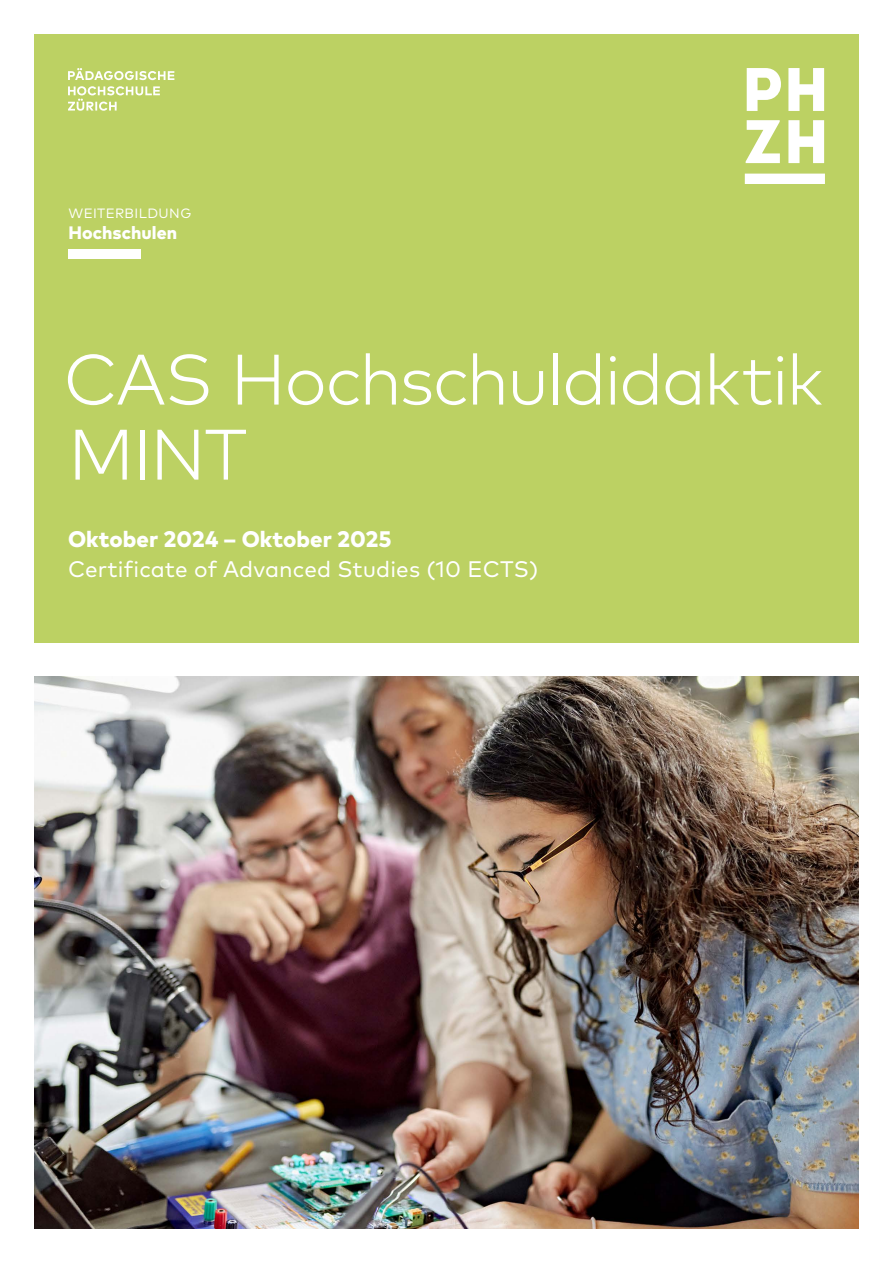
<style>
.page{position:relative;width:893px;height:1263px;background:#fff}
.page>*{position:absolute;margin:0;border:0;box-sizing:border-box;transform-origin:0 0}
.t1{font:300 71.25px/75px "Mark OT";letter-spacing:-.025em;color:#fff}
.t2{font:22.5px "Mark OT";letter-spacing:.005em;color:#fff}
.t3{font:800 22.5px "Mark OT";letter-spacing:.005em;color:#fff}
.t4{font:800 18px "Mark OT";color:#fff}
.t5{font:13.5px "Mark OT";letter-spacing:.03em;color:#fff}
</style>
<div class="page">
<img style="left:34px;top:676px;width:825px;height:553px">
<div style="left:34px;top:34px;width:825px;height:608px;background:#bcd163"></div>
<div style="left:68px;top:249px;width:73px;height:10px;background:#fff"></div>
<svg style="left:745px;top:68px;width:80px;height:116px"></svg>
<svg style="left:68px;top:68px;width:106px;height:43px"></svg>
<p class="t5" style="left:68px;top:205px;width:124px">WEITERBILDUNG</p>
<p class="t4" style="left:68px;top:221px;width:110px">Hochschulen</p>
<h1 class="t1" style="left:63px;top:342px;width:762px">CAS Hochschuldidaktik<br>MINT</h1>
<p class="t3" style="left:68px;top:524px;width:325px">Oktober 2024 – Oktober 2025</p>
<p class="t2" style="left:68px;top:555px;width:472px">Certificate of Advanced Studies (10 ECTS)</p>
</div>
